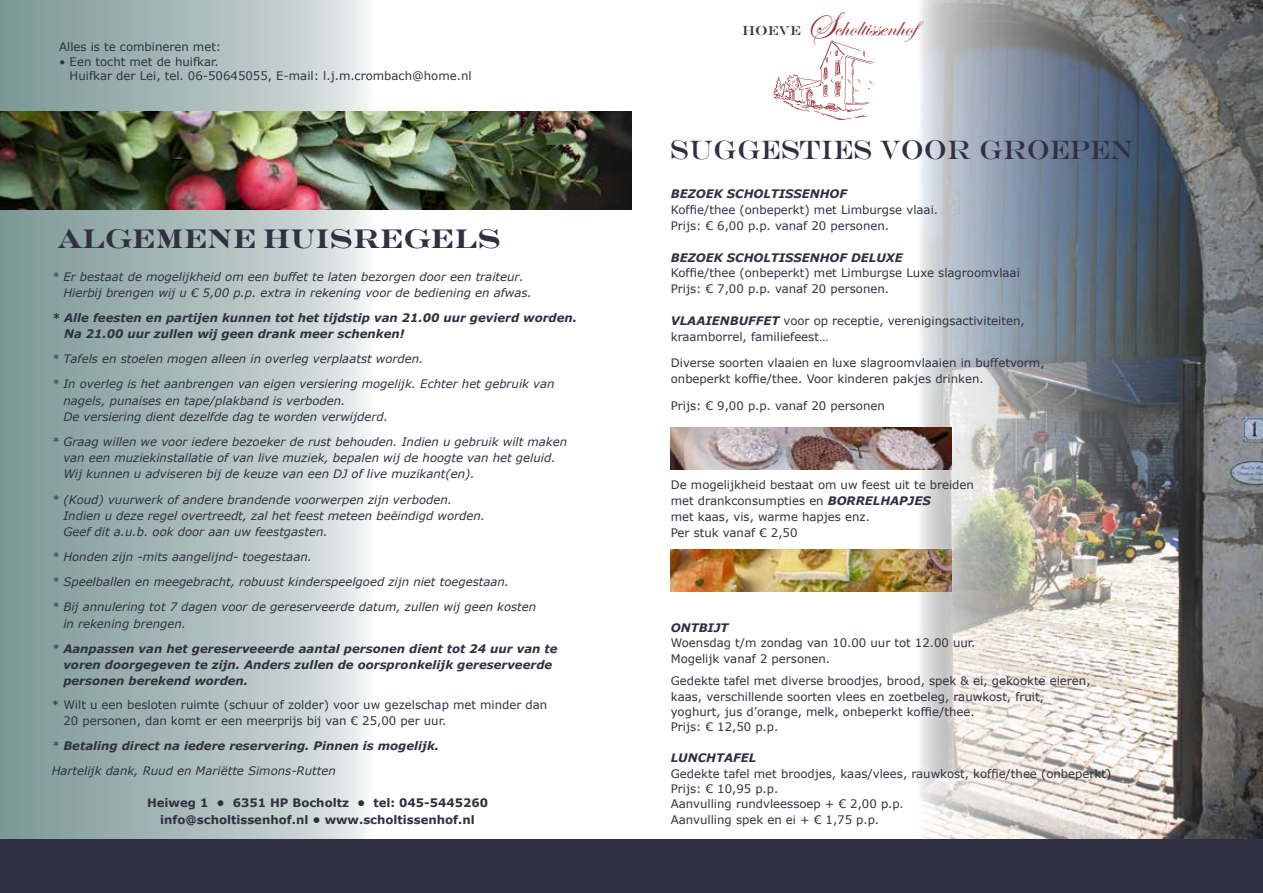
<style>
.page{position:relative;width:1263px;height:893px;background:#fff}
.page>*{position:absolute;margin:0;border:0;box-sizing:border-box;transform-origin:0 0}
.t1{font:700 27.75px "Engravers D";color:#313043;scale:.9 1}
.t2{font:27px "Engravers";color:#313043;scale:.89 1}
.t3{font:26.25px "Edwardian Script ITC";color:#992f36}
.t4{font:13.05px "Engravers";color:#313043}
.t5{font:11.7px/15.9px "Verdana";color:#313043}
.t6{font:italic 11.7px/16.2px "Verdana";color:#313043}
.t7{font:italic 700 11.7px/16.2px "Verdana";color:#313043}
.t8{font:700 11.7px/16.2px "Verdana";color:#313043;text-align:center}
.s1{font-weight:400}
.s2{font-size:39.3px}
.s3{font-weight:700;font-style:italic}
</style>
<div class="page">
<img style="left:916px;top:0;width:347px;height:840px">
<svg style="left:773px;top:40px;width:101px;height:80px"></svg>
<svg style="left:0;top:0;width:373px;height:840px;background:#abbdbc"></svg>
<div style="left:0;top:840px;width:1263px;height:53px;background:#313043"></div>
<img style="left:0;top:111px;width:631px;height:98px">
<img style="left:671px;top:549px;width:280px;height:43px">
<img style="left:671px;top:427px;width:280px;height:43px">
<p class="t5" style="left:59px;top:39px;width:164px">Alles is te combineren met:</p>
<p class="t5" style="left:70px;top:55px;width:403px;line-height:14.1px;text-indent:-11px">• Een tocht met de huifkar.<br>Huifkar der Lei, tel. 06-50645055, E-mail: l.j.m.crombach@home.nl</p>
<h1 class="t1" style="left:58px;top:223px;width:494px">ALGEMENE HUISREGELS</h1>
<p class="t6" style="left:63px;top:269px;width:470px;text-indent:-12px">* Er bestaat de mogelijkheid om een buffet te laten bezorgen door een traiteur.<br>Hierbij brengen wij u € 5,00 p.p. extra in rekening voor de bediening en afwas.</p>
<p class="t7" style="left:64px;top:310px;width:514px;text-indent:-12px">* Alle feesten en partijen kunnen tot het tijdstip van 21.00 uur gevierd worden.<br>Na 21.00 uur zullen wij geen drank meer schenken!</p>
<p class="t6" style="left:52px;top:347px;width:504px;line-height:25px">* Tafels en stoelen mogen alleen in overleg verplaatst worden.<br>* In overleg is het aanbrengen van eigen versiering mogelijk. Echter het gebruik van</p>
<p class="t6" style="left:63px;top:392px;width:326px">nagels, punaises en tape/plakband is verboden.<br>De versiering dient dezelfde dag te worden verwijderd.</p>
<p class="t6" style="left:63px;top:434px;width:505px;text-indent:-12px">* Graag willen we voor iedere bezoeker de rust behouden. Indien u gebruik wilt maken van een muziekinstallatie of van live muziek, bepalen wij de hoogte van het geluid.<br>Wij kunnen u adviseren bij de keuze van een DJ of live muzikant(en).</p>
<p class="t6" style="left:63px;top:491px;width:423px;text-indent:-12px">* (Koud) vuurwerk of andere brandende voorwerpen zijn verboden.<br>Indien u deze regel overtreedt, zal het feest meteen beëindigd worden.<br>Geef dit a.u.b. ook door aan uw feestgasten.</p>
<p class="t6" style="left:52px;top:544px;width:486px;line-height:25px">* Honden zijn -mits aangelijnd- toegestaan.<br>* Speelballen en meegebracht, robuust kinderspeelgoed zijn niet toegestaan.<br>* Bij annulering tot 7 dagen voor de gereserveerde datum, zullen wij geen kosten</p>
<p class="t7" style="left:52px;top:611px;width:507px;line-height:25px;text-indent:12px"><span class="s1">in rekening brengen.<br>*</span> Aanpassen van het gereserveeerde aantal personen dient tot 24 uur van te</p>
<p class="t7" style="left:63px;top:657px;width:490px">voren doorgegeven te zijn. Anders zullen de oorspronkelijk gereserveerde personen berekend worden.</p>
<p class="t5" style="left:63px;top:697px;width:485px;line-height:15.5px;text-indent:-12px">* Wilt u een besloten ruimte (schuur of zolder) voor uw gezelschap met minder dan<br>20 personen, dan komt er een meerprijs bij van € 25,00 per uur.</p>
<p class="t7" style="left:52px;top:733px;width:389px;line-height:25px"><span class="s1">*</span> Betaling direct na iedere reservering. Pinnen is mogelijk.<br><span class="s1">Hartelijk dank, Ruud en Mariëtte Simons-Rutten</span></p>
<p class="t8" style="left:147px;top:795px;width:343px">Heiweg 1 • 6351 HP Bocholtz • tel: 045-5445260 info@scholtissenhof.nl • www.scholtissenhof.nl</p>
<p class="t4" style="left:742px;top:23px;width:60px">HOEVE</p>
<h3 class="t3" style="left:806px;top:13px;width:127px"><span class="s2">S</span>choltissenhof</h3>
<h2 class="t2" style="left:670px;top:134px;width:522px">SUGGESTIES VOOR GROEPEN</h2>
<p class="t7" style="left:671px;top:185px;width:178px">BEZOEK SCHOLTISSENHOF</p>
<p class="t5" style="left:671px;top:202px;width:269px">Koffie/thee (onbeperkt) met Limburgse vlaai.<br>Prijs: € 6,00 p.p. vanaf 20 personen.</p>
<p class="t7" style="left:671px;top:249px;width:234px">BEZOEK SCHOLTISSENHOF DELUXE</p>
<p class="t5" style="left:671px;top:265px;width:351px">Koffie/thee (onbeperkt) met Limburgse Luxe slagroomvlaai<br>Prijs: € 7,00 p.p. vanaf 20 personen.</p>
<p class="t5" style="left:671px;top:313px;width:355px"><span class="s3">VLAAIENBUFFET</span> voor op receptie, verenigingsactiviteiten, kraamborrel, familiefeest…</p>
<p class="t5" style="left:671px;top:355px;width:375px">Diverse soorten vlaaien en luxe slagroomvlaaien in buffetvorm, onbeperkt koffie/thee. Voor kinderen pakjes drinken.</p>
<p class="t5" style="left:671px;top:398px;width:215px">Prijs: € 9,00 p.p. vanaf 20 personen</p>
<p class="t5" style="left:671px;top:477px;width:305px">De mogelijkheid bestaat om uw feest uit te breiden met drankconsumpties en <span class="s3">BORRELHAPJES<br></span>met kaas, vis, warme hapjes enz.<br>Per stuk vanaf € 2,50</p>
<p class="t7" style="left:671px;top:620px;width:59px">ONTBIJT</p>
<p class="t5" style="left:671px;top:636px;width:306px;line-height:15.3px">Woensdag t/m zondag van 10.00 uur tot 12.00 uur.<br>Mogelijk vanaf 2 personen.</p>
<p class="t5" style="left:671px;top:674px;width:421px;line-height:15.3px">Gedekte tafel met diverse broodjes, brood, spek &amp; ei, gekookte eieren, kaas, verschillende soorten vlees en zoetbeleg, rauwkost, fruit, yoghurt, jus d’orange, melk, onbeperkt koffie/thee.<br>Prijs: € 12,50 p.p.</p>
<p class="t7" style="left:671px;top:750px;width:87px">LUNCHTAFEL</p>
<p class="t5" style="left:671px;top:766px;width:442px;line-height:15.3px">Gedekte tafel met broodjes, kaas/vlees, rauwkost, koffie/thee (onbeperkt)<br>Prijs: € 10,95 p.p.<br>Aanvulling rundvleessoep + € 2,00 p.p.<br>Aanvulling spek en ei + € 1,75 p.p.</p>
</div>
